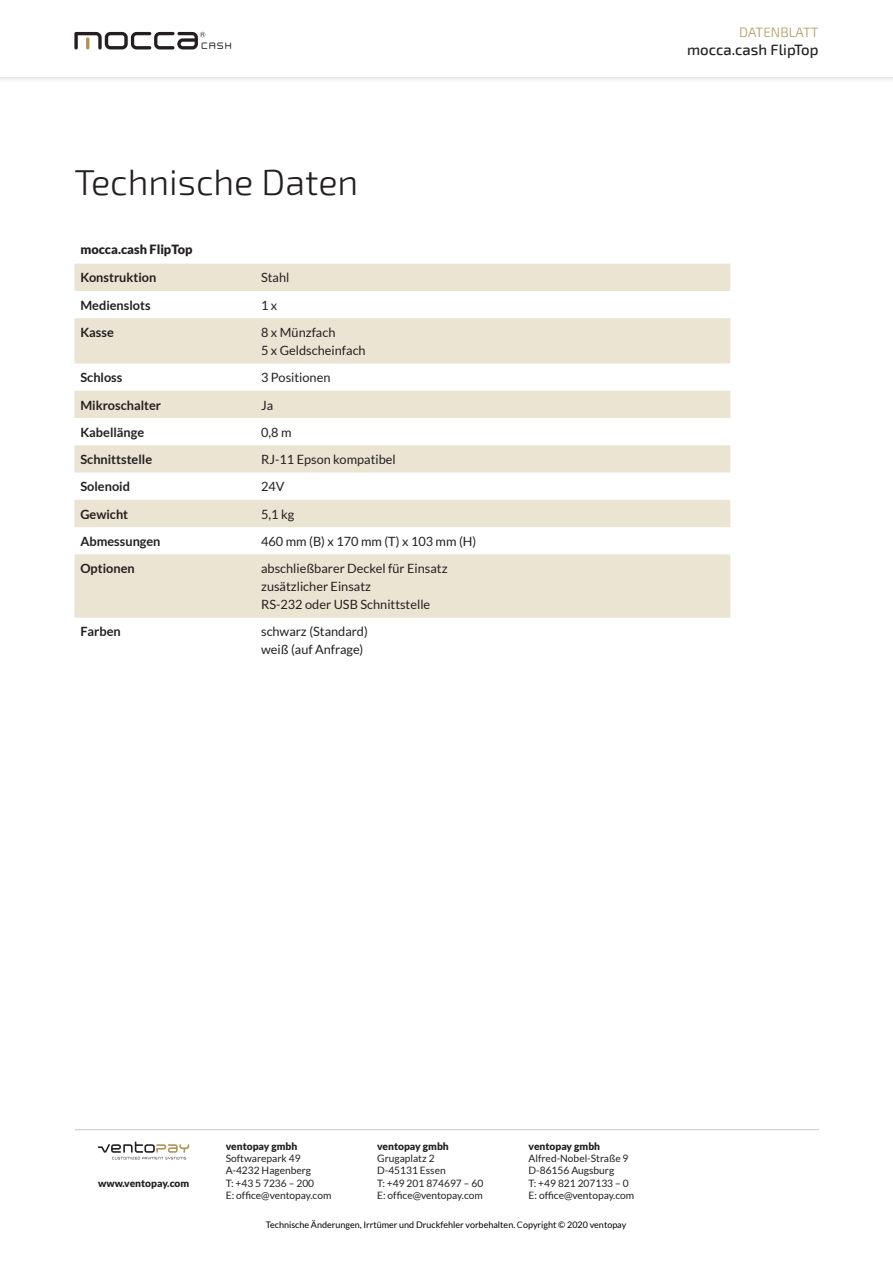
<style>
.page{position:relative;width:893px;height:1263px;background:#fff}
.page>*{position:absolute;margin:0;border:0;box-sizing:border-box;transform-origin:0 0}
.t1{font:300 36px "Exo 2";color:#231f20}
.t2{font:500 15px "Exo 2";color:#231f20}
.t3{font:300 13.5px "Exo 2";color:#b09454}
.t4{font:12.75px/18px "Lato";color:#231f20}
.t5{font:700 12.75px "Lato";color:#231f20}
.t6{font:900 12.75px "Lato";color:#231f20}
.t7{font:10.2px/12.3px "Lato";color:#231f20}
.t8{font:900 10.2px "Lato";color:#231f20}
.t9{font:9px "Lato";color:#000002}
.t10{font:500 8.1px "Neogrey";color:#231f20}
.s1{color:#231f20}
</style>
<div class="page">
<hr style="left:75px;top:1129px;width:744px;height:1px;background:#c7c8ca">
<svg style="left:98px;top:1141px;width:91px;height:18px"></svg>
<svg style="left:74px;top:264px;width:656px;height:354px;fill:#ece4d3"></svg>
<div style="left:0;top:0;width:893px;height:84px;background:#f5f5f5"></div>
<div style="left:0;top:0;width:893px;height:77px;background:#fff"></div>
<svg style="left:74px;top:32px;width:131px;height:17px"></svg>
<p class="t10" style="left:202px;top:41px;width:32px">CASH</p>
<h1 class="t1" style="left:74px;top:162px;width:285px">Technische Daten</h1>
<p class="t6" style="left:80px;top:242px;width:114px">mocca.cash FlipTop</p>
<p class="t5" style="left:80px;top:270px;width:77px">Konstruktion</p>
<p class="t4" style="left:261px;top:269px;width:30px">Stahl</p>
<p class="t5" style="left:80px;top:298px;width:72px">Medienslots</p>
<p class="t4" style="left:261px;top:296px;width:18px">1 x</p>
<p class="t5" style="left:80px;top:325px;width:35px">Kasse</p>
<p class="t4" style="left:261px;top:323px;width:106px">8 x Münzfach<br>5 x Geldscheinfach</p>
<p class="t5" style="left:80px;top:370px;width:44px">Schloss</p>
<p class="t4" style="left:261px;top:369px;width:71px">3 Positionen</p>
<p class="t5" style="left:80px;top:398px;width:82px">Mikroschalter</p>
<p class="t4" style="left:261px;top:396px;width:14px">Ja</p>
<p class="t5" style="left:80px;top:425px;width:65px">Kabellänge</p>
<p class="t4" style="left:261px;top:423px;width:32px">0,8 m</p>
<p class="t5" style="left:80px;top:452px;width:73px">Schnittstelle</p>
<p class="t4" style="left:261px;top:450px;width:136px">RJ-11 Epson kompatibel</p>
<p class="t5" style="left:80px;top:479px;width:51px">Solenoid</p>
<p class="t4" style="left:261px;top:478px;width:25px">24V</p>
<p class="t5" style="left:80px;top:507px;width:49px">Gewicht</p>
<p class="t4" style="left:261px;top:505px;width:35px">5,1 kg</p>
<p class="t5" style="left:80px;top:534px;width:82px">Abmessungen</p>
<p class="t4" style="left:261px;top:532px;width:217px">460 mm (B) x 170 mm (T) x 103 mm (H)</p>
<p class="t5" style="left:80px;top:561px;width:56px">Optionen</p>
<p class="t4" style="left:261px;top:559px;width:188px">abschließbarer Deckel für Einsatz zusätzlicher Einsatz<br>RS-232 oder USB Schnittstelle</p>
<p class="t5" style="left:80px;top:624px;width:42px">Farben</p>
<p class="t4" style="left:261px;top:623px;width:108px">schwarz (Standard) weiß (auf Anfrage)</p>
<p class="t3" style="left:739px;top:24px;width:81px">DATENBLATT</p>
<p class="t2" style="left:687px;top:41px;width:133px">mocca.cash FlipTop</p>
<p class="t8" style="left:98px;top:1177px;width:93px">www.ventopay.com</p>
<p class="t8" style="left:226px;top:1140px;width:73px">ventopay gmbh</p>
<p class="t7" style="left:226px;top:1152px;width:107px">Softwarepark 49<br>A-4232 Hagenberg<br>T: +43 5 7236 – 200<br>E: office@ventopay.com</p>
<p class="t8" style="left:529px;top:1140px;width:73px">ventopay gmbh</p>
<p class="t7" style="left:529px;top:1152px;width:107px">Alfred-Nobel-Straße 9<br>D-86156 Augsburg<br>T: +49 821 207133 – 0<br>E: office@ventopay.com</p>
<p class="t9" style="left:266px;top:1220px;width:362px">Technische Änderungen, Irrtümer und Druckfehler vorbehalten. <span class="s1">C</span>opyright © 2020 ventopay</p>
<p class="t8" style="left:377px;top:1140px;width:73px">ventopay gmbh</p>
<p class="t7" style="left:377px;top:1152px;width:108px">Grugaplatz 2<br>D-45131 Essen<br>T: +49 201 874697 – 60<br>E: office@ventopay.com</p>
</div>
